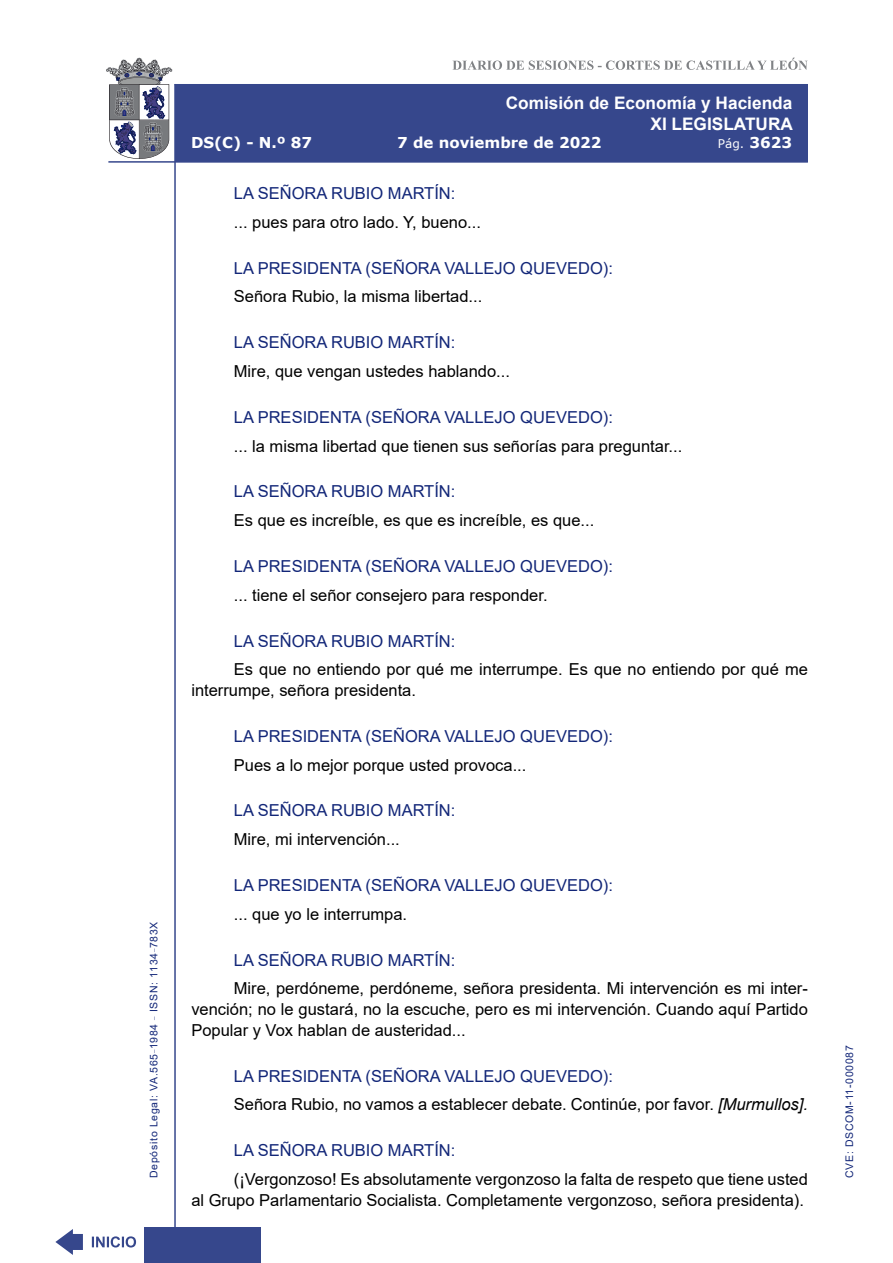
<style>
.page{position:relative;width:893px;height:1263px;background:#fff}
.page>*{position:absolute;margin:0;border:0;box-sizing:border-box;transform-origin:0 0}
.t1{font:700 17.25px/20.7px "Arial";color:#fff;text-align:right}
.t2{font:16.5px/20.7px "Arial";color:#000}
.Orador{font:16.5px "Arial";color:#122678}
.t3{font:700 15px "Verdana";color:#fff}
.t4{font:12px "Verdana";color:#fff}
.t5{font:10.5px "Arial";letter-spacing:.065em;color:#122678}
.s1{font-weight:700;font-size:15px}
.s2{font-style:italic}
</style>
<div class="page">
<svg style="left:452px;top:58px;width:356px;height:12px"></svg>
<hr style="left:174px;top:84px;width:2px;height:1179px;background:#36478c">
<div style="left:144px;top:1227px;width:117px;height:36px;background:#36478c"></div>
<div style="left:175px;top:84px;width:633px;height:78px;background:#36478c"></div>
<hr style="left:108px;top:161px;width:700px;height:2px;background:#36478c">
<svg style="left:92px;top:1236px;width:44px;height:11px"></svg>
<svg style="left:55px;top:1229px;width:28px;height:26px"></svg>
<svg style="left:106px;top:58px;width:66px;height:101px"></svg>
<p class="t5" style="left:146px;top:1178px;width:258px;rotate:-90deg">Depósito Legal: VA.565<sup>_</sup>1984 <sup>_</sup> ISSN: 1134<sup>_</sup>783X</p>
<p class="t1" style="left:506px;top:93px;width:289px">Comisión de Economía y Hacienda<br>XI LEGISLATURA</p>
<p class="t3" style="left:191px;top:132px;width:123px">DS(C) - N.º 87</p>
<p class="t3" style="left:397px;top:132px;width:206px">7 de noviembre de 2022</p>
<p class="t4" style="left:718px;top:135px;width:76px">Pág. <span class="s1">3623</span></p>
<p class="Orador" style="left:234px;top:182px;width:223px">LA SEÑORA RUBIO MARTÍN:</p>
<p class="t2" style="left:234px;top:212px;width:249px">... pues para otro lado. Y, bueno...</p>
<p class="Orador" style="left:234px;top:257px;width:381px">LA PRESIDENTA (SEÑORA VALLEJO QUEVEDO):</p>
<p class="t2" style="left:234px;top:286px;width:250px">Señora Rubio, la misma libertad...</p>
<p class="Orador" style="left:234px;top:331px;width:223px">LA SEÑORA RUBIO MARTÍN:</p>
<p class="t2" style="left:234px;top:361px;width:278px">Mire, que vengan ustedes hablando...</p>
<p class="Orador" style="left:234px;top:406px;width:381px">LA PRESIDENTA (SEÑORA VALLEJO QUEVEDO):</p>
<p class="t2" style="left:234px;top:435px;width:450px">... la misma libertad que tienen sus señorías para preguntar...</p>
<p class="Orador" style="left:234px;top:480px;width:223px">LA SEÑORA RUBIO MARTÍN:</p>
<p class="t2" style="left:234px;top:510px;width:362px">Es que es increíble, es que es increíble, es que...</p>
<p class="Orador" style="left:234px;top:555px;width:381px">LA PRESIDENTA (SEÑORA VALLEJO QUEVEDO):</p>
<p class="t2" style="left:234px;top:584px;width:315px">... tiene el señor consejero para responder.</p>
<p class="Orador" style="left:234px;top:629px;width:223px">LA SEÑORA RUBIO MARTÍN:</p>
<p class="t2" style="left:191px;top:659px;width:618px;text-indent:43px">Es que no entiendo por qué me interrumpe. Es que no entiendo por qué me interrumpe, señora presidenta.</p>
<p class="Orador" style="left:234px;top:725px;width:381px">LA PRESIDENTA (SEÑORA VALLEJO QUEVEDO):</p>
<p class="t2" style="left:234px;top:754px;width:294px">Pues a lo mejor porque usted provoca...</p>
<p class="Orador" style="left:234px;top:799px;width:223px">LA SEÑORA RUBIO MARTÍN:</p>
<p class="t2" style="left:234px;top:829px;width:167px">Mire, mi intervención...</p>
<p class="Orador" style="left:234px;top:874px;width:381px">LA PRESIDENTA (SEÑORA VALLEJO QUEVEDO):</p>
<p class="t2" style="left:234px;top:903px;width:175px">... que yo le interrumpa.</p>
<p class="Orador" style="left:234px;top:948px;width:223px">LA SEÑORA RUBIO MARTÍN:</p>
<p class="t2" style="left:191px;top:978px;width:618px;text-align:justify;text-indent:43px">Mire, perdóneme, perdóneme, señora presidenta. Mi intervención es mi inter&shy;vención; no le gustará, no la escuche, pero es mi intervención. Cuando aquí Partido Popular y Vox hablan de austeridad...</p>
<p class="Orador" style="left:234px;top:1064px;width:381px">LA PRESIDENTA (SEÑORA VALLEJO QUEVEDO):</p>
<p class="t2" style="left:234px;top:1094px;width:576px">Señora Rubio, no vamos a establecer debate. Continúe, por favor. <span class="s2">[Murmullos].</span></p>
<p class="Orador" style="left:234px;top:1139px;width:223px">LA SEÑORA RUBIO MARTÍN:</p>
<p class="t2" style="left:191px;top:1169px;width:618px;text-align:right">(¡Vergonzoso! Es absolutamente vergonzoso la falta de respeto que tiene usted<br>al Grupo Parlamentario Socialista. Completamente vergonzoso, señora presidenta).</p>
<p class="t5" style="left:842px;top:1178px;width:134px;rotate:-90deg">CVE: DSCOM-11-000087</p>
</div>
